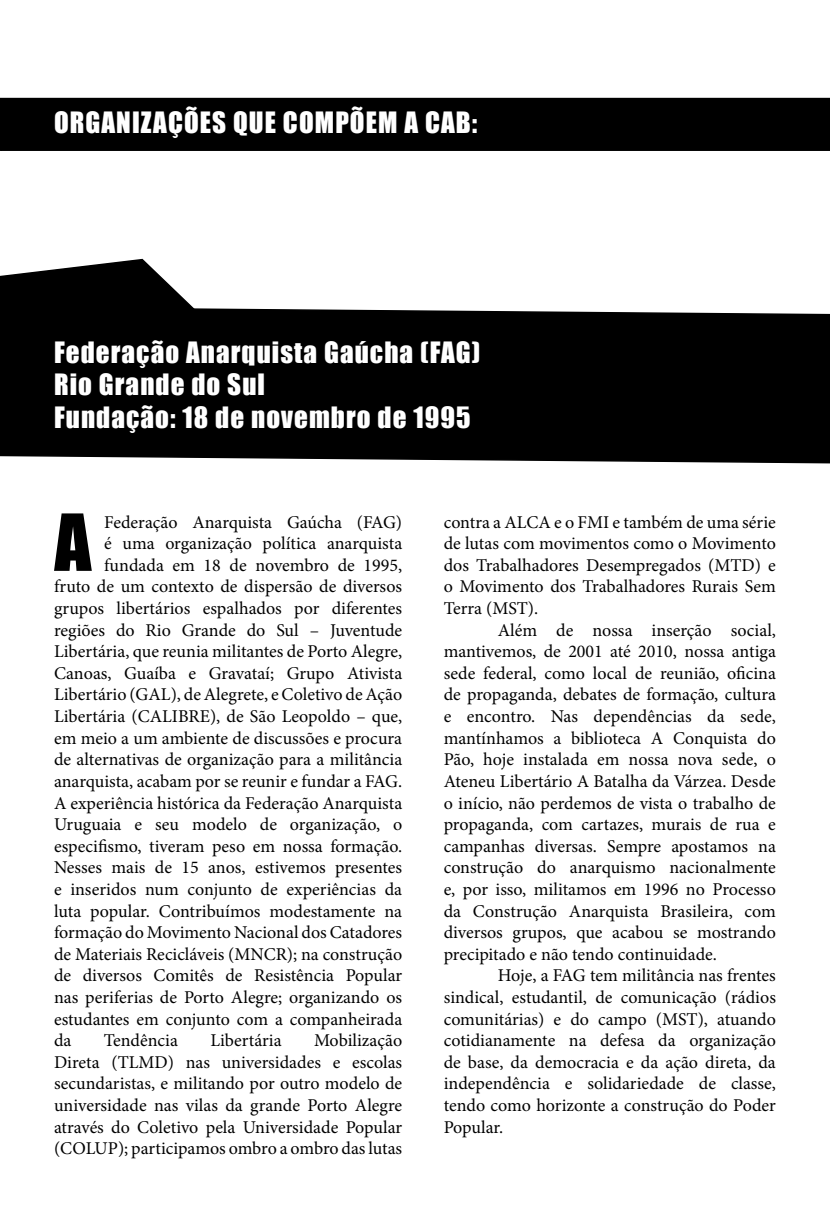
<style>
.page{position:relative;width:830px;height:1212px;background:#fff}
.page>*{position:absolute;margin:0;border:0;box-sizing:border-box;transform-origin:0 0}
.t1{font:72.6px "Impact";color:#000}
.t2{font:27px/32.4px "Impact";letter-spacing:.04em;color:#fff}
.t3{font:18px/21.6px "Minion Pro";color:#000;text-align:justify}
</style>
<div class="page">
<div style="left:0;top:98px;width:829px;height:53px;background:#000"></div>
<svg style="left:0;top:258px;width:192px;height:48px"></svg>
<div style="left:0;top:306px;width:829px;height:158px;background:#000"></div>
<h2 class="t2" style="left:54px;top:105px;width:424px">ORGANIZAÇÕES QUE COMPÕEM A CAB:</h2>
<h2 class="t2" style="left:54px;top:335px;width:427px">Federação Anarquista Gaúcha (FAG)<br>Rio Grande do Sul<br>Fundação: 18 de novembro de 1995</h2>
<h1 class="t1" style="left:54px;top:486px;width:38px">A</h1>
<p class="t3" style="left:104px;top:511px;width:299px">Federação Anarquista Gaúcha (FAG)</p>
<p class="t3" style="left:104px;top:533px;width:299px">é uma organização política anarquista</p>
<p class="t3" style="left:104px;top:554px;width:299px">fundada em 18 de novembro de 1995,</p>
<p class="t3" style="left:54px;top:576px;width:349px">fruto de um contexto de dispersão de diversos</p>
<p class="t3" style="left:54px;top:598px;width:349px">grupos libertários espalhados por diferentes</p>
<p class="t3" style="left:54px;top:619px;width:349px">regiões do Rio Grande do Sul – Juventude</p>
<p class="t3" style="left:54px;top:641px;width:349px">Libertária, que reunia militantes de Porto Alegre,</p>
<p class="t3" style="left:54px;top:662px;width:349px">Canoas, Guaíba e Gravataí; Grupo Ativista</p>
<p class="t3" style="left:54px;top:684px;width:349px">Libertário (GAL), de Alegrete, e Coletivo de Ação</p>
<p class="t3" style="left:54px;top:706px;width:349px">Libertária (CALIBRE), de São Leopoldo – que,</p>
<p class="t3" style="left:54px;top:727px;width:349px">em meio a um ambiente de discussões e procura</p>
<p class="t3" style="left:54px;top:749px;width:349px">de alternativas de organização para a militância</p>
<p class="t3" style="left:54px;top:770px;width:349px">anarquista, acabam por se reunir e fundar a FAG.</p>
<p class="t3" style="left:54px;top:792px;width:349px">A experiência histórica da Federação Anarquista</p>
<p class="t3" style="left:54px;top:814px;width:349px">Uruguaia e seu modelo de organização, o</p>
<p class="t3" style="left:54px;top:835px;width:349px">especifismo, tiveram peso em nossa formação.</p>
<p class="t3" style="left:54px;top:857px;width:349px">Nesses mais de 15 anos, estivemos presentes</p>
<p class="t3" style="left:54px;top:878px;width:349px">e inseridos num conjunto de experiências da</p>
<p class="t3" style="left:54px;top:900px;width:349px">luta popular. Contribuímos modestamente na</p>
<p class="t3" style="left:54px;top:922px;width:349px">formação do Movimento Nacional dos Catadores</p>
<p class="t3" style="left:54px;top:943px;width:349px">de Materiais Recicláveis (MNCR); na construção</p>
<p class="t3" style="left:54px;top:965px;width:349px">de diversos Comitês de Resistência Popular</p>
<p class="t3" style="left:54px;top:986px;width:349px">nas periferias de Porto Alegre; organizando os</p>
<p class="t3" style="left:54px;top:1008px;width:349px">estudantes em conjunto com a companheirada</p>
<p class="t3" style="left:54px;top:1030px;width:19px">da</p>
<p class="t3" style="left:104px;top:1030px;width:76px">Tendência</p>
<p class="t3" style="left:210px;top:1030px;width:73px">Libertária</p>
<p class="t3" style="left:54px;top:1030px;width:349px;text-indent:260px">Mobilização Direta (TLMD) nas universidades e escolas secundaristas, e militando por outro modelo de universidade nas vilas da grande Porto Alegre através do Coletivo pela Universidade Popular (COLUP); participamos ombro a ombro das lutas</p>
<p class="t3" style="left:443px;top:511px;width:333px">contra a ALCA e o FMI e também de uma série de lutas com movimentos como o Movimento dos Trabalhadores Desempregados (MTD) e o Movimento dos Trabalhadores Rurais Sem Terra (MST).</p>
<p class="t3" style="left:443px;top:619px;width:333px;text-indent:54px">Além de nossa inserção social, mantivemos, de 2001 até 2010, nossa antiga sede federal, como local de reunião, oficina de propaganda, debates de formação, cultura e encontro. Nas dependências da sede, mantínhamos a biblioteca A Conquista do Pão, hoje instalada em nossa nova sede, o Ateneu Libertário A Batalha da Várzea. Desde o início, não perdemos de vista o trabalho de propaganda, com cartazes, murais de rua e campanhas diversas. Sempre apostamos na construção do anarquismo nacionalmente e, por isso, militamos em 1996 no Processo da Construção Anarquista Brasileira, com diversos grupos, que acabou se mostrando precipitado e não tendo continuidade.</p>
<p class="t3" style="left:443px;top:965px;width:333px;text-indent:54px">Hoje, a FAG tem militância nas frentes sindical, estudantil, de comunicação (rádios comunitárias) e do campo (MST), atuando cotidianamente na defesa da organização de base, da democracia e da ação direta, da independência e solidariedade de classe, tendo como horizonte a construção do Poder Popular.</p>
</div>
